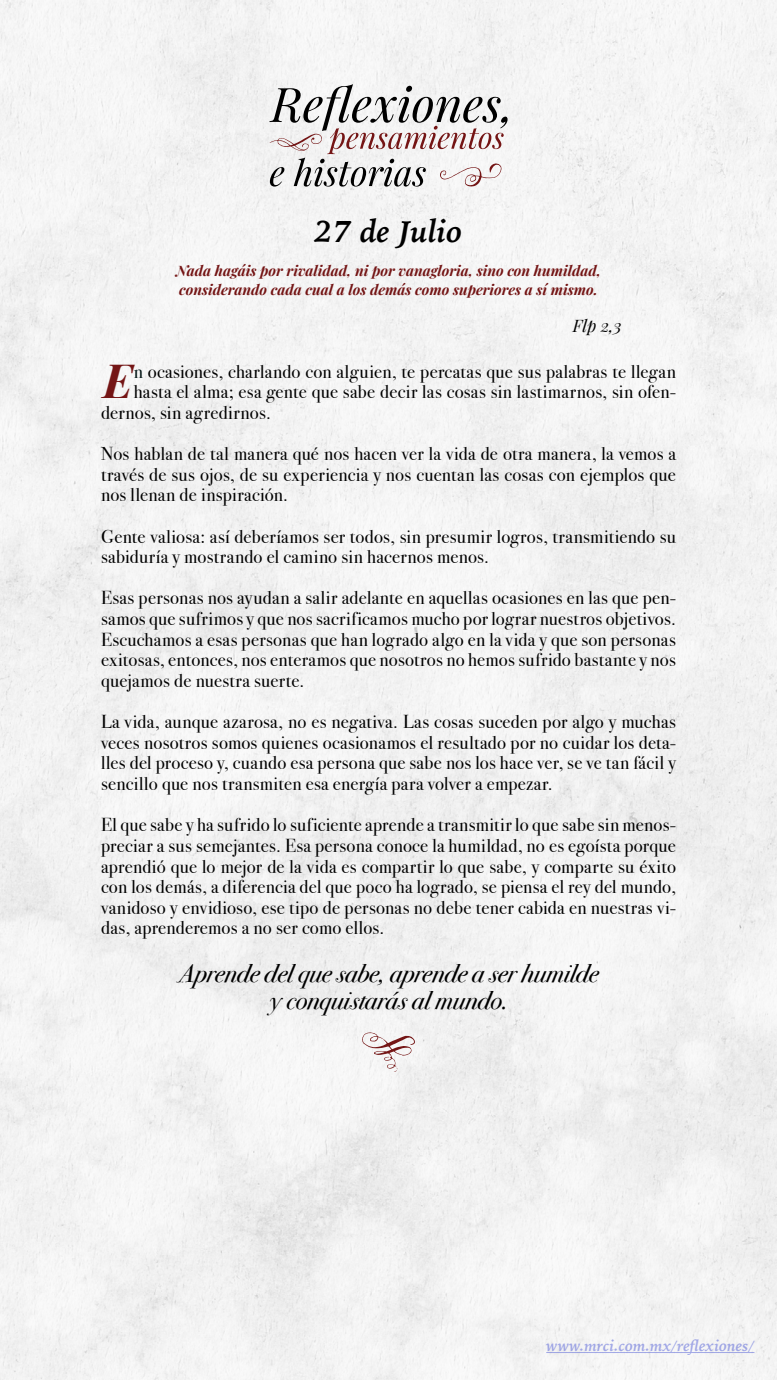
<style>
.page{position:relative;width:777px;height:1380px;background:#fff}
.page>*{position:absolute;margin:0;border:0;box-sizing:border-box;transform-origin:0 0}
.t1{font:italic 700 47.31px "Playfair Display";color:#741515}
.t2{font:italic 700 31.25px "Iowan Old Style";color:#000}
.t3{font:italic 25.62px/26.9px "Bodoni Svty Two ITCTT";letter-spacing:-.005em;color:#000;text-align:center}
.t4{font:18.75px/20.6px "Bodoni Svty Two ITCTT";letter-spacing:.015em;color:#000;text-align:justify}
.t5{font:italic 16.88px "Playfair Display";color:#000}
.t6{font:italic 700 15.62px "Iowan Old Style";color:#4f5cd6}
.t7{font:italic 700 14.38px/18.8px "Playfair Display";color:#741515}
.s1{color:#021414}
</style>
<div class="page">
<div style="left:0;top:0;width:776px;height:1380px;background:#f3f3f3"></div>
<svg style="left:269px;top:84px;width:238px;height:103px"></svg>
<svg style="left:361px;top:1032px;width:54px;height:40px"></svg>
<hr style="left:546px;top:1352px;width:208px;height:1px;background:#4f5cd6">
<h2 class="t2" style="left:314px;top:204px;width:149px">27 de Julio</h2>
<p class="t7" style="left:176px;top:260px;width:426px">Nada hagáis por rivalidad, ni por vanagloria, sino con humildad, considerando cada cual a los demás como superiores a sí mismo.</p>
<p class="t5" style="left:572px;top:312px;width:50px">Flp 2,3</p>
<h1 class="t1" style="left:103px;top:342px;width:31px">E</h1>
<p class="t4" style="left:134px;top:359px;width:543px"><span class="s1">n</span> ocasiones, charlando con alguien, te percatas que sus palabras te llegan</p>
<p class="t4" style="left:134px;top:380px;width:543px">hasta el alma; esa gente que sabe decir las cosas sin lastimarnos, sin ofen-</p>
<p class="t4" style="left:101px;top:400px;width:171px">dernos, sin agredirnos.</p>
<p class="t4" style="left:101px;top:441px;width:576px">Nos hablan de tal manera qué nos hacen ver la vida de otra manera, la vemos a través de sus ojos, de su experiencia y nos cuentan las cosas con ejemplos que nos llenan de inspiración.</p>
<p class="t4" style="left:101px;top:524px;width:576px">Gente valiosa: así deberíamos ser todos, sin presumir logros, transmitiendo su sabiduría y mostrando el camino sin hacernos menos.</p>
<p class="t4" style="left:101px;top:586px;width:576px">Esas personas nos ayudan a salir adelante en aquellas ocasiones en las que pen&shy;samos que sufrimos y que nos sacrificamos mucho por lograr nuestros objetivos.<br>Escuchamos a esas personas que han logrado algo en la vida y que son personas exitosas, entonces, nos enteramos que nosotros no hemos sufrido bastante y nos quejamos de nuestra suerte.</p>
<p class="t4" style="left:101px;top:710px;width:576px">La vida, aunque azarosa, no es negativa. Las cosas suceden por algo y muchas veces nosotros somos quienes ocasionamos el resultado por no cuidar los deta&shy;lles del proceso y, cuando esa persona que sabe nos los hace ver, se ve tan fácil y sencillo que nos transmiten esa energía para volver a empezar.</p>
<p class="t4" style="left:101px;top:813px;width:576px">El que sabe y ha sufrido lo suficiente aprende a transmitir lo que sabe sin menos&shy;preciar a sus semejantes. Esa persona conoce la humildad, no es egoísta porque aprendió que lo mejor de la vida es compartir lo que sabe, y comparte su éxito con los demás, a diferencia del que poco ha logrado, se piensa el rey del mundo, vanidoso y envidioso, ese tipo de personas no debe tener cabida en nuestras vi&shy;das, aprenderemos a no ser como ellos.</p>
<h3 class="t3" style="left:178px;top:958px;width:421px">Aprende del que sabe, aprende a ser humilde y conquistarás al mundo.</h3>
<p class="t6" style="left:546px;top:1331px;width:210px">www.mrci.com.mx/reflexiones/</p>
</div>
